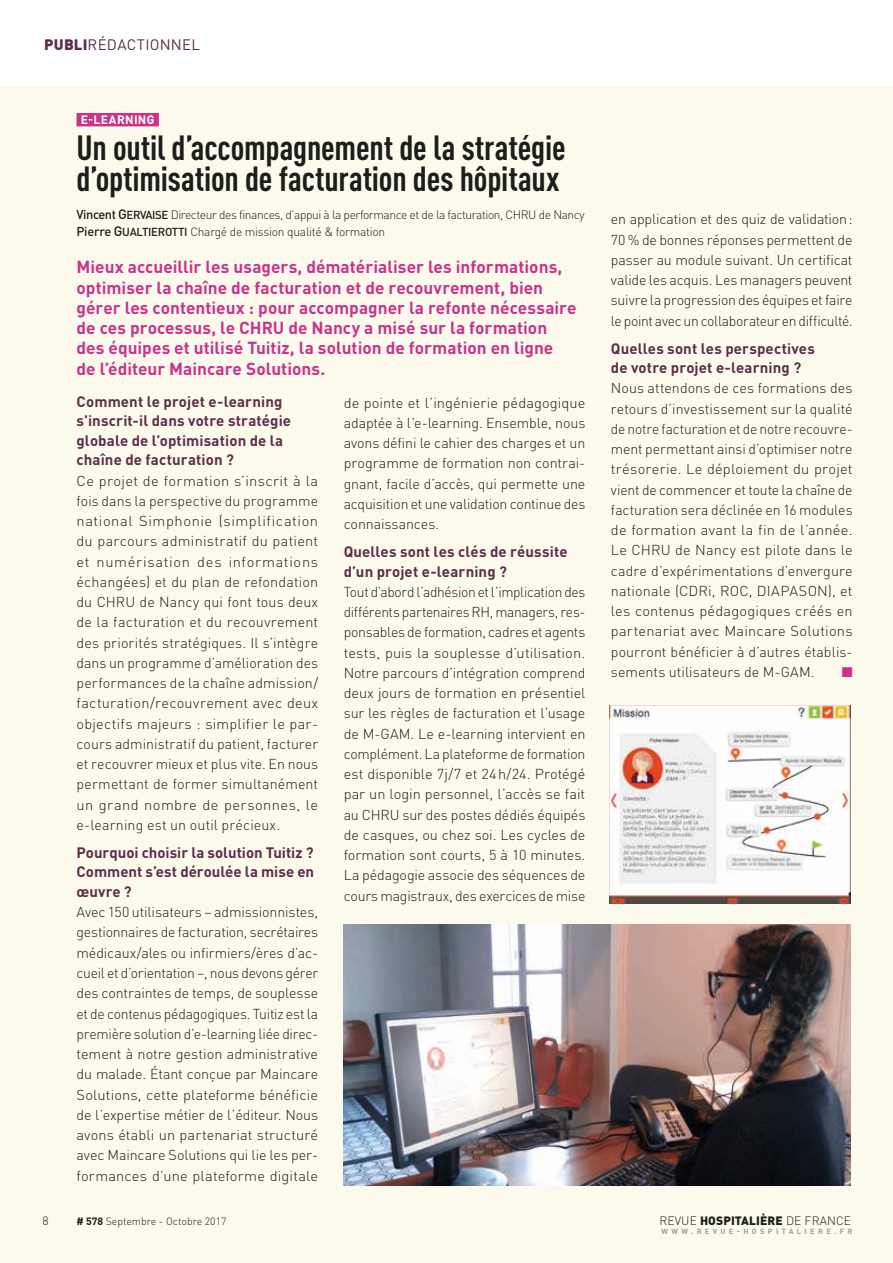
<style>
.page{position:relative;width:893px;height:1263px;background:#fff}
.page>*{position:absolute;margin:0;border:0;box-sizing:border-box;transform-origin:0 0}
.t1{font:700 condensed 34.5px/31.5px "DINOT";letter-spacing:-.005em;color:#1d1d1b}
.t2{font:700 17.25px/20.2px "DINOT";color:#c9348b}
.t3{font:700 15px/19.5px "DINOT";letter-spacing:.01em;color:#5c2e4b}
.t4{font:15px "DINOT";letter-spacing:.015em;color:#5c2e4b}
.t5{font:300 14.25px/20.2px "DINOT";letter-spacing:-.005em;color:#1d1d1b;text-align:justify}
.t6{font:14.25px "Zapf Dingbats ITC";color:#c9348b}
.t7{font:300 12px/17.1px "DINOT";letter-spacing:-.035em;color:#1d1d1b}
.t8{font:300 12px "DINOT";letter-spacing:.01em;color:#1d1d1b}
.t9{font:700 12px "DINOT";letter-spacing:.03em;color:#fff}
.t10{font:300 10.5px "DINOT";color:#1d1d1b}
.t11{font:700 7.5px "DINOT";letter-spacing:.45em;color:#9d9d9d}
.s1{font-weight:900}
.s2{font-weight:500;font-size:12.75px}
.s3{font-family:"DINOT Medium SC850";font-weight:400;font-size:13.5px}
.s4{font-family:"DINOT Medium SC850";font-weight:400;font-size:11.55px}
.s5{font-weight:700}
</style>
<div class="page">
<div style="left:0;top:85px;width:893px;height:1178px;background:#fbfaed"></div>
<div style="left:77px;top:113px;width:82px;height:13px;background:#c9348b"></div>
<img style="left:609px;top:705px;width:241px;height:199px">
<img style="left:344px;top:925px;width:506px;height:261px">
<p class="t4" style="left:44px;top:35px;width:157px"><span class="s1">PUBLI</span>RÉDACTIONNEL</p>
<p class="t9" style="left:81px;top:112px;width:75px">E-LEARNING</p>
<h1 class="t1" style="left:77px;top:131px;width:491px">Un outil d’accompagnement de la stratégie d’optimisation de facturation des hôpitaux</h1>
<p class="t7" style="left:77px;top:206px;width:510px"><span class="s2">Vincent</span> <span class="s3">G</span><span class="s4">ERVAISE</span> Directeur des finances, d’appui à la performance et de la facturation, CHRU de Nancy<br><span class="s2">Pierre</span> <span class="s3">G</span><span class="s4">UALTIEROTTI</span> Chargé de mission qualité &amp; formation</p>
<p class="t2" style="left:77px;top:257px;width:501px">Mieux accueillir les usagers, dématérialiser les informations, optimiser la chaîne de facturation et de recouvrement, bien gérer les contentieux : pour accompagner la refonte nécessaire de ces processus, le CHRU de Nancy a misé sur la formation des équipes et utilisé Tuitiz, la solution de formation en ligne de l’éditeur Maincare Solutions.</p>
<p class="t3" style="left:77px;top:391px;width:216px">Comment le projet e-learning s’inscrit-il dans votre stratégie globale de l’optimisation de la chaîne de facturation ?</p>
<p class="t5" style="left:77px;top:470px;width:243px">Ce projet de formation s’inscrit à la fois dans la perspective du programme national Simphonie (simplification du parcours administratif du patient et numérisation des informations échangées) et du plan de refondation du CHRU de Nancy qui font tous deux de la facturation et du recouvrement des priorités stratégiques. Il s’intègre dans un programme d’amélioration des performances de la chaîne admission/ facturation/recouvrement avec deux objectifs majeurs : simplifier le par&shy;cours administratif du patient, facturer et recouvrer mieux et plus vite. En nous permettant de former simultanément un grand nombre de personnes, le e-learning est un outil précieux.</p>
<p class="t3" style="left:77px;top:842px;width:239px;text-align:justify">Pourquoi choisir la solution Tuitiz ?<br>Comment s’est déroulée la mise en œuvre ?</p>
<p class="t5" style="left:77px;top:902px;width:243px">Avec 150 utilisateurs – admissionnistes, gestionnaires de facturation, secrétaires médicaux/ales ou infirmiers/ères d’ac&shy;cueil et d’orientation –, nous devons gérer des contraintes de temps, de souplesse et de contenus pédagogiques. Tuitiz est la première solution d’e-learning liée direc&shy;tement à notre gestion administrative du malade. Étant conçue par Maincare Solutions, cette plateforme bénéficie de l’expertise métier de l’éditeur. Nous avons établi un partenariat structuré avec Maincare Solutions qui lie les per&shy;formances d’une plateforme digitale</p>
<p class="t5" style="left:344px;top:392px;width:243px">de pointe et l’ingénierie pédagogique adaptée à l’e-learning. Ensemble, nous avons défini le cahier des charges et un programme de formation non contrai&shy;gnant, facile d’accès, qui permette une acquisition et une validation continue des connaissances.</p>
<p class="t3" style="left:344px;top:542px;width:225px">Quelles sont les clés de réussite d’un projet e-learning ?</p>
<p class="t5" style="left:344px;top:581px;width:243px">Tout d’abord l’adhésion et l’implication des différents partenaires RH, managers, res&shy;ponsables de formation, cadres et agents tests, puis la souplesse d’utilisation.<br>Notre parcours d’intégration comprend deux jours de formation en présentiel sur les règles de facturation et l’usage de M-GAM. Le e-learning intervient en complément. La plateforme de formation est disponible 7j/7 et 24h/24. Protégé par un login personnel, l’accès se fait au CHRU sur des postes dédiés équipés de casques, ou chez soi. Les cycles de formation sont courts, 5 à 10 minutes.<br>La pédagogie associe des séquences de cours magistraux, des exercices de mise</p>
<p class="t5" style="left:611px;top:209px;width:243px">en application et des quiz de validation:<br>70 % de bonnes réponses permettent de passer au module suivant. Un certificat valide les acquis. Les managers peuvent suivre la progression des équipes et faire le point avec un collaborateur en difficulté.</p>
<p class="t3" style="left:611px;top:338px;width:205px">Quelles sont les perspectives de votre projet e-learning ?</p>
<p class="t5" style="left:611px;top:378px;width:243px">Nous attendons de ces formations des retours d’investissement sur la qualité de notre facturation et de notre recouvre&shy;ment permettant ainsi d’optimiser notre trésorerie. Le déploiement du projet vient de commencer et toute la chaîne de facturation sera déclinée en 16 modules de formation avant la fin de l’année.<br>Le CHRU de Nancy est pilote dans le cadre d’expérimentations d’envergure nationale (CDRi, ROC, DIAPASON), et les contenus pédagogiques créés en partenariat avec Maincare Solutions pourront bénéficier à d’autres établis&shy;sements utilisateurs de M-GAM.</p>
<p class="t6" style="left:842px;top:665px;width:12px">■</p>
<p class="t7" style="left:43px;top:1211px;width:8px">8</p>
<p class="t10" style="left:77px;top:1214px;width:151px"><span class="s5"># 578</span> Septembre - Octobre 2017</p>
<p class="t8" style="left:659px;top:1213px;width:193px">REVUE <span class="s1">HOSPITALIÈRE</span> DE FRANCE</p>
<p class="t11" style="left:661px;top:1226px;width:193px">WWW.REVUE-HOSPITALIERE.FR</p>
</div>
